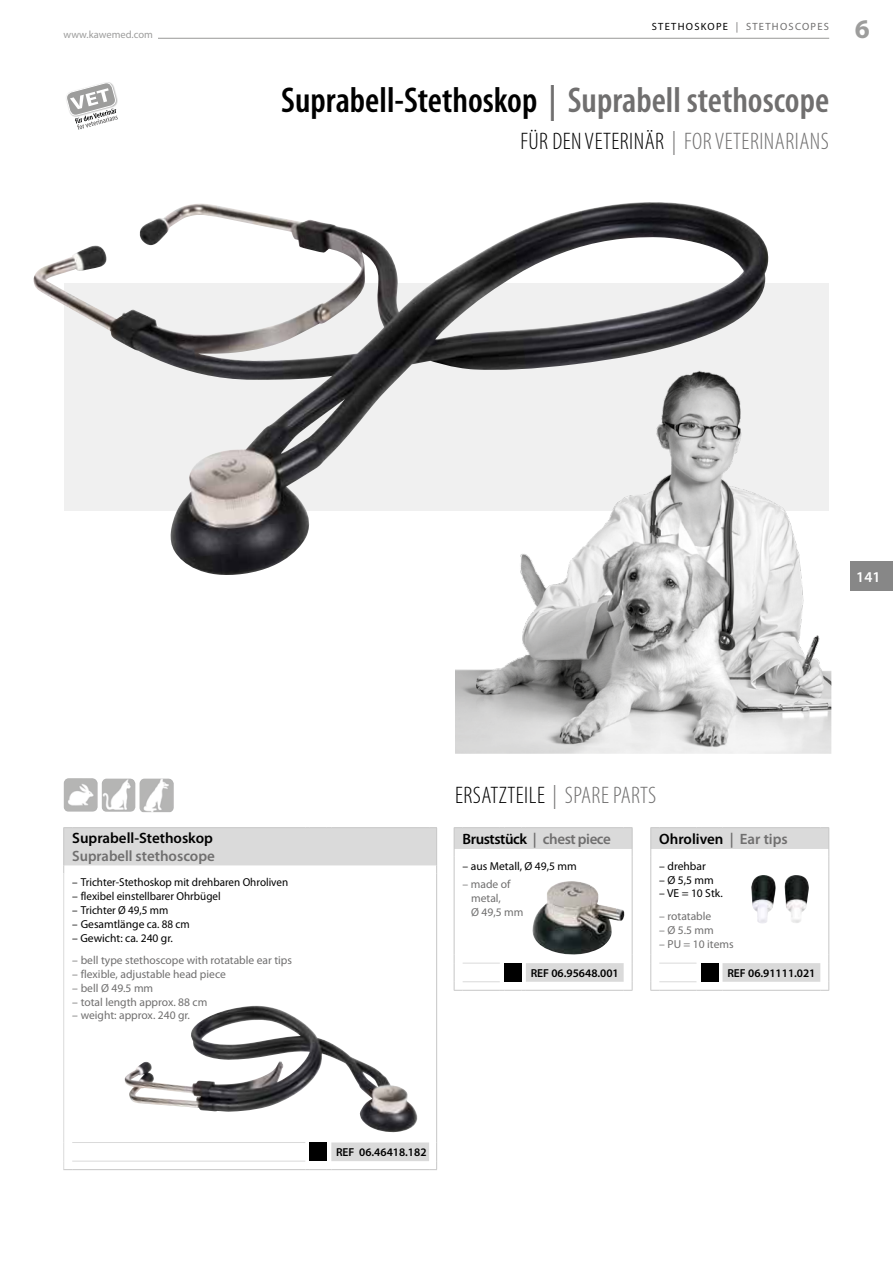
<style>
.page{position:relative;width:893px;height:1263px;background:#fff}
.page>*{position:absolute;margin:0;border:0;box-sizing:border-box;transform-origin:0 0}
.t1{font:600 condensed 36px "Myriad Pro";color:#706f6f}
.t2{font:700 27px "Myriad Pro";color:#9d9d9c}
.t3{font:300 condensed 24px "Myriad Pro";letter-spacing:.02em;color:#706f6f}
.t4{font:300 condensed 24px "Myriad Pro";letter-spacing:.02em;color:#000}
.t5{font:600 15px "Myriad Pro";color:#000}
.t6{font:600 15px "Myriad Pro";letter-spacing:-.03em;color:#706f6f}
.t7{font:600 15px "Myriad Pro";letter-spacing:-.01em;color:#706f6f}
.t8{font:600 15px "Myriad Pro";color:#fff}
.t9{font:11.55px/13.8px "Myriad Pro";color:#706f6f}
.t10{font:11.55px "Myriad Pro";color:#000}
.t11{font:11.55px "Myriad Pro";color:#000;scale:.96 1}
.t12{font:600 11.55px "Myriad Pro";color:#000}
.t13{font:10.5px "Myriad Pro";letter-spacing:.12em;color:#706f6f}
.t14{font:10.5px "Myriad Pro";color:#9d9d9c}
.s1{color:#000}
.s2{color:#706f6f}
</style>
<div class="page">
<div style="left:850px;top:561px;width:43px;height:30px;background:#878787"></div>
<svg style="left:595px;top:284px;width:233px;height:79px;fill:#f0f0f0"></svg>
<svg style="left:64px;top:828px;width:372px;height:333px"></svg>
<div style="left:310px;top:1142px;width:17px;height:19px;background:#000"></div>
<hr style="left:72px;top:1169px;width:233px;height:1px;background:#c6c6c6">
<svg style="left:305px;top:1169px;width:26px;height:1px"></svg>
<hr style="left:436px;top:828px;width:1px;height:37px;background:#c6c6c6">
<hr style="left:436px;top:873px;width:1px;height:261px;background:#c6c6c6">
<hr style="left:331px;top:1169px;width:98px;height:1px;background:#c6c6c6">
<svg style="left:429px;top:1134px;width:8px;height:36px"></svg>
<hr style="left:72px;top:1161px;width:233px;height:1px;background:#dadada">
<hr style="left:72px;top:1142px;width:233px;height:1px;background:#dadada">
<hr style="left:72px;top:827px;width:233px;height:1px;background:#c6c6c6">
<svg style="left:305px;top:827px;width:26px;height:1px"></svg>
<hr style="left:331px;top:827px;width:98px;height:1px;background:#c6c6c6">
<hr style="left:63px;top:828px;width:1px;height:37px;background:#c6c6c6">
<hr style="left:63px;top:873px;width:1px;height:261px;background:#dadada">
<svg style="left:63px;top:1134px;width:9px;height:36px"></svg>
<svg style="left:454px;top:827px;width:179px;height:164px"></svg>
<hr style="left:463px;top:963px;width:37px;height:1px;background:#dadada">
<hr style="left:463px;top:981px;width:37px;height:1px;background:#dadada">
<svg style="left:650px;top:827px;width:179px;height:164px"></svg>
<hr style="left:659px;top:963px;width:37px;height:1px;background:#dadada">
<hr style="left:659px;top:981px;width:37px;height:1px;background:#dadada">
<img style="left:751px;top:875px;width:58px;height:48px">
<img style="left:140px;top:779px;width:34px;height:33px">
<img style="left:102px;top:779px;width:33px;height:33px">
<img style="left:64px;top:778px;width:34px;height:34px">
<img style="left:124px;top:1006px;width:295px;height:127px">
<img style="left:33px;top:203px;width:562px;height:372px">
<img style="left:455px;top:363px;width:376px;height:391px">
<svg style="left:66px;top:82px;width:52px;height:48px"></svg>
<img style="left:531px;top:881px;width:94px;height:77px">
<hr style="left:158px;top:38px;width:671px;height:1px;background:#9d9d9c">
<p class="t14" style="left:64px;top:29px;width:91px">www.kawemed.com</p>
<h2 class="t2" style="left:855px;top:14px;width:16px">6</h2>
<p class="t13" style="left:652px;top:21px;width:179px"><span class="s1">STETHOSKOPE</span> | STETHOSCOPES</p>
<h1 class="t1" style="left:281px;top:80px;width:549px"><span class="s1">Suprabell-Stethoskop</span> | Suprabell stethoscope</h1>
<h3 class="t3" style="left:520px;top:128px;width:310px"><span class="s1">FÜR DEN VETERINÄR</span> | FOR VETERINARIANS</h3>
<p class="t8" style="left:856px;top:568px;width:26px">141</p>
<p class="t5" style="left:72px;top:830px;width:142px">Suprabell-Stethoskop</p>
<p class="t7" style="left:72px;top:848px;width:144px">Suprabell stethoscope</p>
<p class="t11" style="left:72px;top:876px;width:226px">– Trichter-Stethoskop mit drehbaren Ohroliven</p>
<p class="t10" style="left:72px;top:890px;width:150px">– flexibel einstellbarer Ohrbügel</p>
<p class="t11" style="left:72px;top:904px;width:102px">– Trichter Ø 49,5 mm</p>
<p class="t11" style="left:72px;top:918px;width:124px">– Gesamtlänge ca. 88 cm</p>
<p class="t10" style="left:72px;top:931px;width:102px">– Gewicht: ca. 240 gr.</p>
<p class="t9" style="left:72px;top:953px;width:221px">– bell type stethoscope with rotatable ear tips</p>
<p class="t9" style="left:72px;top:967px;width:155px">– flexible, adjustable head piece</p>
<p class="t9" style="left:72px;top:981px;width:83px">– bell Ø 49.5 mm</p>
<p class="t9" style="left:72px;top:995px;width:137px">– total length approx. 88 cm</p>
<p class="t9" style="left:72px;top:1009px;width:119px">– weight: approx. 240 gr.</p>
<h3 class="t4" style="left:455px;top:782px;width:203px">ERSATZTEILE <span class="s2">| SPARE PARTS</span></h3>
<p class="t6" style="left:463px;top:831px;width:150px"><span class="s1">Bruststück</span> | chest piece</p>
<p class="t10" style="left:463px;top:859px;width:116px">– aus Metall, Ø 49,5 mm</p>
<p class="t9" style="left:471px;top:877px;width:54px;text-indent:-9px">– made of metal,<br>Ø 49,5 mm</p>
<p class="t12" style="left:531px;top:966px;width:90px">REF 06.95648.001</p>
<p class="t5" style="left:659px;top:831px;width:130px">Ohroliven <span class="s2">| Ear tips</span></p>
<p class="t10" style="left:659px;top:859px;width:48px">– drehbar</p>
<p class="t10" style="left:659px;top:873px;width:56px">– Ø 5,5 mm</p>
<p class="t10" style="left:659px;top:887px;width:65px">– VE = 10 Stk.</p>
<p class="t9" style="left:659px;top:909px;width:54px">– rotatable</p>
<p class="t9" style="left:659px;top:923px;width:56px">– Ø 5.5 mm</p>
<p class="t9" style="left:659px;top:937px;width:76px">– PU = 10 items</p>
<p class="t12" style="left:727px;top:966px;width:90px">REF 06.91111.021</p>
<p class="t12" style="left:336px;top:1146px;width:92px">REF 06.46418.182</p>
</div>
